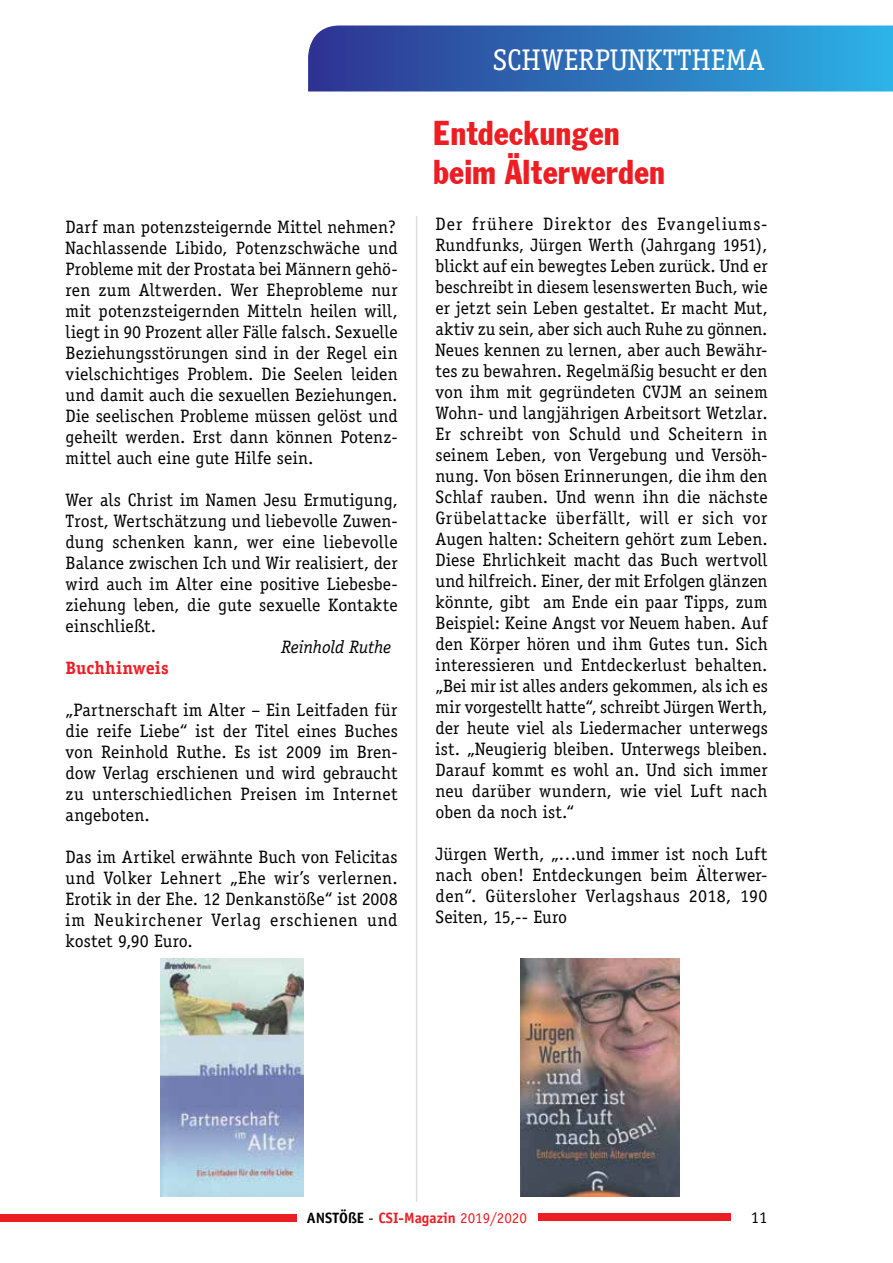
<style>
.page{position:relative;width:893px;height:1263px;background:#fff}
.page>*{position:absolute;margin:0;border:0;box-sizing:border-box;transform-origin:0 0}
.t1{font:36px/39px "Franklin Cond Gothic";color:#ed1d24}
.t2{font:30px "Officina Serif";color:#fff}
.t3{font:18px/21px "Officina Serif";letter-spacing:.015em;color:#000;text-align:justify}
.t4{font:italic 18px "Officina Serif";letter-spacing:-.01em;color:#000}
.t5{font:700 18px "Officina Serif";letter-spacing:.005em;color:#ed1d24}
.t6{font:16.5px "Officina Serif";color:#000}
.t7{font:700 15px "Officina Sans";color:#ed1d24}
.s1{color:#000}
.s2{font-weight:400;color:#000}
.s3{font-weight:400}
</style>
<div class="page">
<svg style="left:308px;top:26px;width:585px;height:66px;background:#3074bb"></svg>
<div style="left:0;top:1214px;width:297px;height:7px;background:#ed1d24"></div>
<div style="left:538px;top:1213px;width:193px;height:8px;background:#ed1d24"></div>
<img style="left:160px;top:959px;width:144px;height:237px">
<img style="left:521px;top:959px;width:158px;height:237px">
<hr style="left:416px;top:216px;width:1px;height:986px;background:#dcddde">
<h2 class="t2" style="left:493px;top:42px;width:18px">schwerpunktthema</h2>
<p class="t3" style="left:66px;top:216px;width:334px">Darf man potenzsteigernde Mittel nehmen?<br>Nachlassende Libido, Potenzschwäche und Probleme mit der Prostata bei Männern gehö&shy;ren zum Altwerden. Wer Eheprobleme nur mit potenzsteigernden Mitteln heilen will, liegt in 90 Prozent aller Fälle falsch. Sexuelle Beziehungsstörungen sind in der Regel ein vielschichtiges Problem. Die Seelen leiden und damit auch die sexuellen Beziehungen.<br>Die seelischen Probleme müssen gelöst und geheilt werden. Erst dann können Potenz&shy;mittel auch eine gute Hilfe sein.</p>
<p class="t3" style="left:66px;top:489px;width:334px">Wer als Christ im Namen Jesu Ermutigung, Trost, Wertschätzung und liebevolle Zuwen&shy;dung schenken kann, wer eine liebevolle Balance zwischen Ich und Wir realisiert, der wird auch im Alter eine positive Liebesbe&shy;ziehung leben, die gute sexuelle Kontakte einschließt.</p>
<p class="t4" style="left:282px;top:636px;width:111px">Reinhold Ruthe</p>
<p class="t5" style="left:66px;top:656px;width:105px">Buchhinweis</p>
<p class="t3" style="left:66px;top:699px;width:334px">„Partnerschaft im Alter – Ein Leitfaden für die reife Liebe“ ist der Titel eines Buches von Reinhold Ruthe. Es ist 2009 im Bren&shy;dow Verlag erschienen und wird gebraucht zu unterschiedlichen Preisen im Internet angeboten.</p>
<p class="t3" style="left:66px;top:846px;width:334px">Das im Artikel erwähnte Buch von Felicitas und Volker Lehnert „Ehe wir’s verlernen.<br>Erotik in der Ehe. 12 Denkanstöße“ ist 2008 im Neukirchener Verlag erschienen und kostet 9,90 Euro.</p>
<h1 class="t1" style="left:433px;top:113px;width:233px">Entdeckungen beim Älterwerden</h1>
<p class="t3" style="left:436px;top:213px;width:334px">Der frühere Direktor des Evangeliums-Rundfunks, Jürgen Werth (Jahrgang 1951), blickt auf ein bewegtes Leben zurück. Und er beschreibt in diesem lesenswerten Buch, wie er jetzt sein Leben gestaltet. Er macht Mut, aktiv zu sein, aber sich auch Ruhe zu gönnen.<br>Neues kennen zu lernen, aber auch Bewähr&shy;tes zu bewahren. Regelmäßig besucht er den von ihm mit gegründeten CVJM an seinem Wohn- und langjährigen Arbeitsort Wetzlar.<br>Er schreibt von Schuld und Scheitern in seinem Leben, von Vergebung und Versöh&shy;nung. Von bösen Erinnerungen, die ihm den Schlaf rauben. Und wenn ihn die nächste Grübelattacke überfällt, will er sich vor Augen halten: Scheitern gehört zum Leben.<br>Diese Ehrlichkeit macht das Buch wertvoll und hilfreich. Einer, der mit Erfolgen glänzen könnte, gibt am Ende ein paar Tipps, zum Beispiel: Keine Angst vor Neuem haben. Auf den Körper hören und ihm Gutes tun. Sich interessieren und Entdeckerlust behalten. „Bei mir ist alles anders gekommen, als ich es mir vorgestellt hatte“, schreibt Jürgen Werth, der heute viel als Liedermacher unterwegs ist. „Neugierig bleiben. Unterwegs bleiben.<br>Darauf kommt es wohl an. Und sich immer neu darüber wundern, wie viel Luft nach oben da noch ist.“</p>
<p class="t3" style="left:436px;top:843px;width:334px">Jürgen Werth, „…und immer ist noch Luft nach oben! Entdeckungen beim Älterwer&shy;den“. Gütersloher Verlagshaus 2018, 190<br>Seiten, 15,-- Euro</p>
<p class="t7" style="left:307px;top:1209px;width:221px"><span class="s1">ANSTÖßE</span> <span class="s2">-</span> CSI-Magazin <span class="s3">2019/2020</span></p>
<p class="t6" style="left:751px;top:1208px;width:18px">11</p>
</div>
